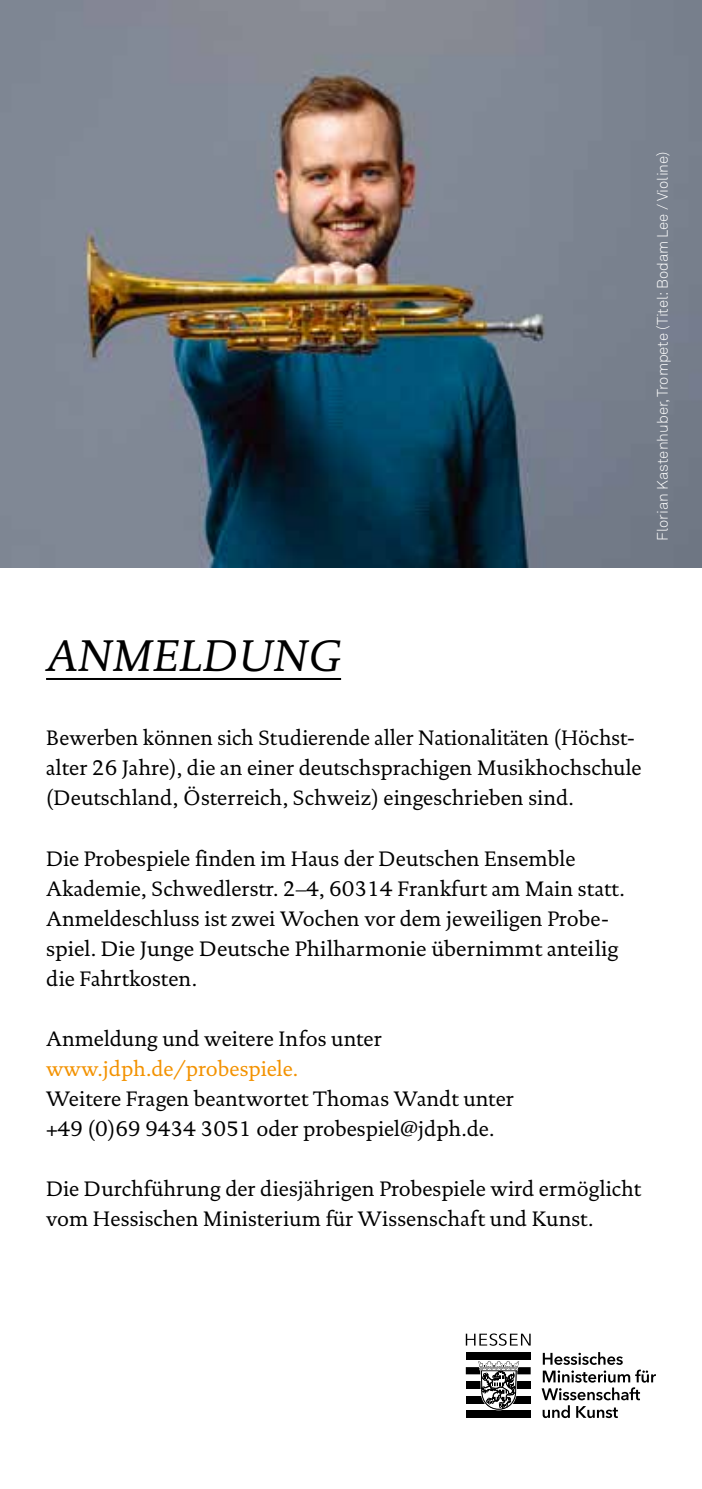
<style>
.page{position:relative;width:702px;height:1489px;background:#fff}
.page>*{position:absolute;margin:0;border:0;box-sizing:border-box;transform-origin:0 0}
.t1{font:italic 45px "DTL Documenta T";letter-spacing:.005em;color:#000}
.t2{font:21.25px/30px "DTL Documenta T";color:#000}
.t3{font:21.25px "DTL Documenta T";letter-spacing:-.005em;color:#f39200}
.t4{font:300 15px "Akkurat";color:#fff}
</style>
<div class="page">
<hr style="left:46px;top:678px;width:295px;height:2px;background:#000">
<div style="left:466px;top:1352px;width:64px;height:7px;background:#000"></div>
<svg style="left:466px;top:1367px;width:64px;height:7px"></svg>
<div style="left:465px;top:1381px;width:65px;height:7px;background:#000"></div>
<div style="left:465px;top:1395px;width:65px;height:7px;background:#000"></div>
<div style="left:466px;top:1410px;width:64px;height:7px;background:#000"></div>
<svg style="left:477px;top:1359px;width:43px;height:51px"></svg>
<svg style="left:466px;top:1333px;width:64px;height:12px"></svg>
<svg style="left:541px;top:1352px;width:115px;height:65px"></svg>
<img style="left:0;top:0;width:702px;height:567px">
<p class="t4" style="left:653px;top:540px;width:391px;rotate:-90deg">Florian Kastenhuber, Trompete (Titel: Bodam Lee / Violine)</p>
<h1 class="t1" style="left:46px;top:628px;width:297px">ANMELDUNG</h1>
<p class="t2" style="left:46px;top:723px;width:597px">Bewerben können sich Studierende aller Nationalitäten (Höchst&shy;alter 26 Jahre), die an einer deutschsprachigen Musikhochschule (Deutschland, Österreich, Schweiz) eingeschrieben sind.</p>
<p class="t2" style="left:46px;top:843px;width:580px">Die Probespiele finden im Haus der Deutschen Ensemble Akademie, Schwedlerstr. 2–4, 60314 Frankfurt am Main statt.<br>Anmeldeschluss ist zwei Wochen vor dem jeweiligen Probe&shy;spiel. Die Junge Deutsche Philharmonie übernimmt anteilig die Fahrtkosten.</p>
<p class="t2" style="left:46px;top:1023px;width:337px">Anmeldung und weitere Infos unter</p>
<p class="t3" style="left:46px;top:1055px;width:253px">www.jdph.de/probespiele.</p>
<p class="t2" style="left:46px;top:1083px;width:469px">Weitere Fragen beantwortet Thomas Wandt unter +49 (0)69 9434 3051 oder probespiel@jdph.de.</p>
<p class="t2" style="left:46px;top:1173px;width:596px">Die Durchführung der diesjährigen Probespiele wird ermöglicht vom Hessischen Ministerium für Wissenschaft und Kunst.</p>
</div>
